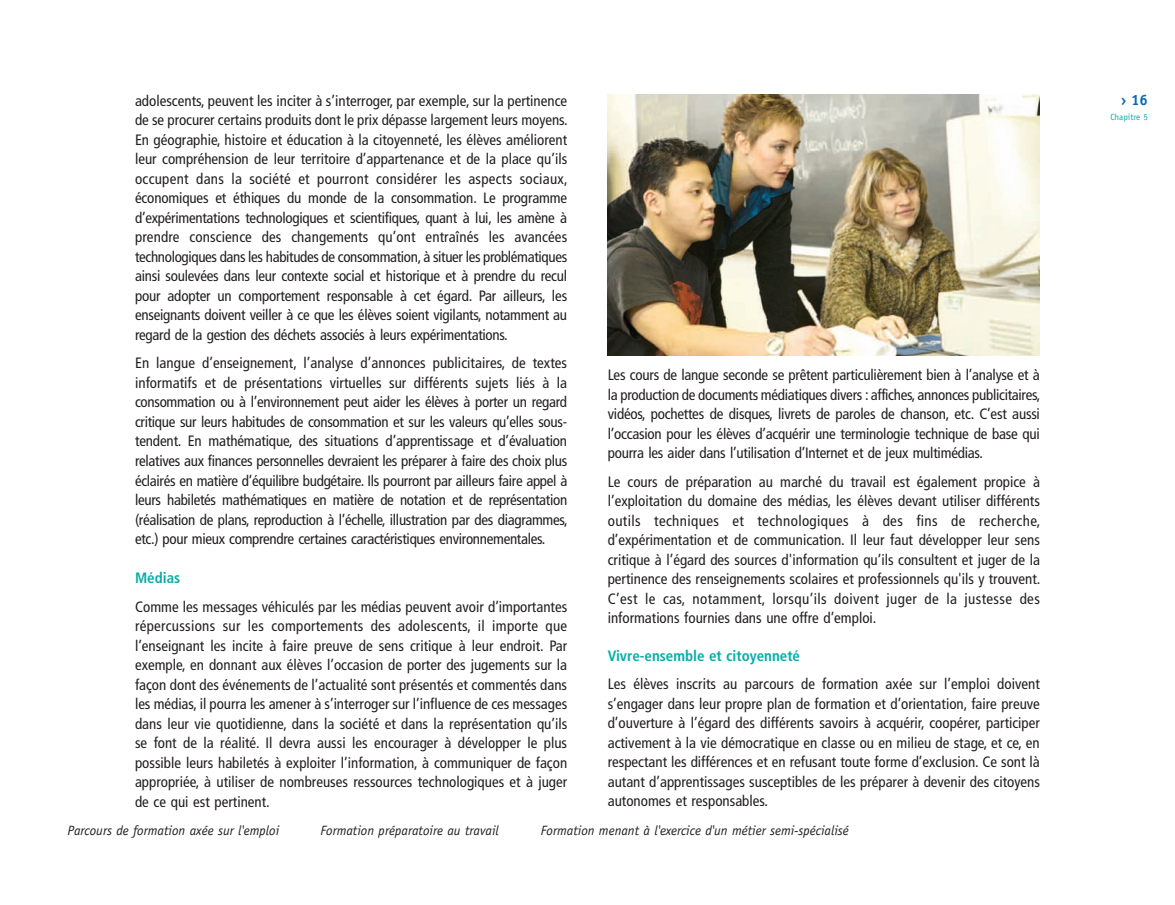
<style>
.page{position:relative;width:1175px;height:905px;background:#fff}
.page>*{position:absolute;margin:0;border:0;box-sizing:border-box;transform-origin:0 0}
.t1{font:condensed 15px/19.5px "Frutiger";letter-spacing:-.01em;color:#231f20;text-align:justify}
.t2{font:700 condensed 15px "Frutiger";color:#07ada7}
.t3{font:700 15px "Officina Sans";color:#0c6ab5}
.t4{font:italic 13.5px "Officina Sans";color:#231f20}
.t5{font:9px "Officina Sans";color:#07ada7}
</style>
<div class="page">
<img style="left:608px;top:94px;width:432px;height:262px">
<p class="t1" style="left:135px;top:92px;width:434px">adolescents, peuvent les inciter à s’interroger, par exemple, sur la pertinence de se procurer certains produits dont le prix dépasse largement leurs moyens.<br>En géographie, histoire et éducation à la citoyenneté, les élèves améliorent leur compréhension de leur territoire d’appartenance et de la place qu’ils occupent dans la société et pourront considérer les aspects sociaux, économiques et éthiques du monde de la consommation. Le programme d’expérimentations technologiques et scientifiques, quant à lui, les amène à prendre conscience des changements qu’ont entraînés les avancées technologiques dans les habitudes de consommation, à situer les problématiques ainsi soulevées dans leur contexte social et historique et à prendre du recul pour adopter un comportement responsable à cet égard. Par ailleurs, les enseignants doivent veiller à ce que les élèves soient vigilants, notamment au regard de la gestion des déchets associés à leurs expérimentations.</p>
<p class="t1" style="left:135px;top:354px;width:434px">En langue d’enseignement, l’analyse d’annonces publicitaires, de textes informatifs et de présentations virtuelles sur différents sujets liés à la consommation ou à l’environnement peut aider les élèves à porter un regard critique sur leurs habitudes de consommation et sur les valeurs qu’elles sous&shy;tendent. En mathématique, des situations d’apprentissage et d’évaluation relatives aux finances personnelles devraient les préparer à faire des choix plus éclairés en matière d’équilibre budgétaire. Ils pourront par ailleurs faire appel à leurs habiletés mathématiques en matière de notation et de représentation (réalisation de plans, reproduction à l’échelle, illustration par des diagrammes, etc.) pour mieux comprendre certaines caractéristiques environnementales.</p>
<p class="t2" style="left:135px;top:571px;width:47px">Médias</p>
<p class="t1" style="left:135px;top:597px;width:434px">Comme les messages véhiculés par les médias peuvent avoir d’importantes répercussions sur les comportements des adolescents, il importe que l’enseignant les incite à faire preuve de sens critique à leur endroit. Par exemple, en donnant aux élèves l’occasion de porter des jugements sur la façon dont des événements de l’actualité sont présentés et commentés dans les médias, il pourra les amener à s’interroger sur l’influence de ces messages dans leur vie quotidienne, dans la société et dans la représentation qu’ils se font de la réalité. Il devra aussi les encourager à développer le plus possible leurs habiletés à exploiter l’information, à communiquer de façon appropriée, à utiliser de nombreuses ressources technologiques et à juger de ce qui est pertinent.</p>
<p class="t1" style="left:608px;top:366px;width:434px">Les cours de langue seconde se prêtent particulièrement bien à l’analyse et à la production de documents médiatiques divers : affiches, annonces publicitaires, vidéos, pochettes de disques, livrets de paroles de chanson, etc. C’est aussi l’occasion pour les élèves d’acquérir une terminologie technique de base qui pourra les aider dans l’utilisation d’Internet et de jeux multimédias.</p>
<p class="t1" style="left:608px;top:473px;width:434px">Le cours de préparation au marché du travail est également propice à l’exploitation du domaine des médias, les élèves devant utiliser différents outils techniques et technologiques à des fins de recherche, d’expérimentation et de communication. Il leur faut développer leur sens critique à l’égard des sources d'information qu’ils consultent et juger de la pertinence des renseignements scolaires et professionnels qu'ils y trouvent.<br>C’est le cas, notamment, lorsqu’ils doivent juger de la justesse des informations fournies dans une offre d’emploi.</p>
<p class="t2" style="left:608px;top:649px;width:194px">Vivre-ensemble et citoyenneté</p>
<p class="t1" style="left:608px;top:675px;width:434px">Les élèves inscrits au parcours de formation axée sur l’emploi doivent s’engager dans leur propre plan de formation et d’orientation, faire preuve d’ouverture à l’égard des différents savoirs à acquérir, coopérer, participer activement à la vie démocratique en classe ou en milieu de stage, et ce, en respectant les différences et en refusant toute forme d’exclusion. Ce sont là autant d’apprentissages susceptibles de les préparer à devenir des citoyens autonomes et responsables.</p>
<p class="t4" style="left:68px;top:825px;width:213px">Parcours de formation axée sur l'emploi</p>
<p class="t4" style="left:320px;top:825px;width:180px">Formation préparatoire au travail</p>
<p class="t4" style="left:541px;top:825px;width:309px">Formation menant à l'exercice d'un métier semi-spécialisé</p>
<p class="t3" style="left:1120px;top:95px;width:29px">› 16</p>
<p class="t5" style="left:1110px;top:114px;width:39px">Chapitre 5</p>
</div>
